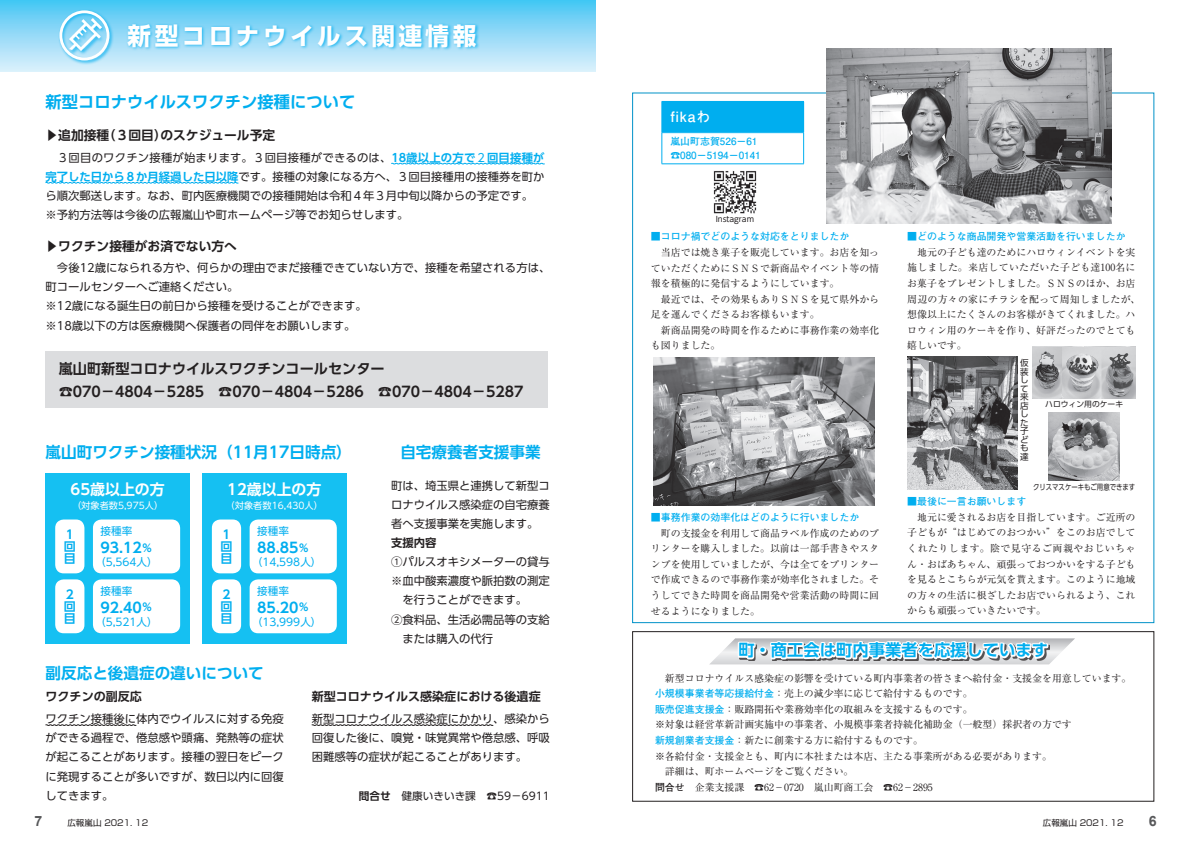
<style>
.page{position:relative;width:1191px;height:842px;background:#fff}
.page>*{position:absolute;margin:0;border:0;box-sizing:border-box;transform-origin:0 0}
.t1{font:700 24.1px "UD Shin Go Pro";letter-spacing:.145em;color:#fff}
.t2{font:700 16.3px "UD Shin Go Pro De";color:#00aeef}
.t3{font:700 15.6px "UD Shin Go Pro De";color:#00aeef}
.t4{font:700 14.9px "UD Shin Go Pro De";color:#fff}
.t5{font:700 14.2px/22.7px "UD Shin Go Pro De";color:#231f20}
.t6{font:700 14.2px "UD Shin Go Pro De";color:#00aeef}
.t7{font:700 14.2px "Futo Go B101 Pro";letter-spacing:.05em;color:#fff}
.t8{font:700 14.2px "Arial";color:#57585a}
.t9{font:700 12.8px "UD Shin Go Pro De";color:#231f20}
.t10{font:700 12px "UD Shin Go Pro De";color:#231f20}
.t11{font:700 12px/12px "UD Shin Go Pro De";color:#00aeef}
.t12{font:11.3px/19.1px "UD Shin Go Pro";color:#231f20;text-align:justify}
.t13{font:700 11.3px "UD Shin Go Pro De";color:#231f20}
.t14{font:10.6px "UD Shin Go Pro";color:#00aeef}
.t15{font:10.6px "UD Shin Go Pro";color:#231f20}
.t16{font:700 10.6px "UD Shin Go Pro De";color:#231f20}
.t17{font:9.9px/15.6px "Ryumin Pro";color:#231f20}
.t18{font:700 9.9px/13.5px "Futo Go B101 Pro";color:#00aeef}
.t19{font:9.2px "UD Shin Go Pro";color:#fff}
.t20{font:8.5px "Shin Go Pro";color:#231f20}
.t21{font:8.5px/8.5px "UD Shin Go Pro";color:#231f20;text-align:justify}
.t22{font:7.8px "UD Shin Go Pro";color:#231f20}
.t23{font:7.8px "UD Shin Go Pro";color:#231f20;scale:.82 1}
.s1{font-family:"UD Shin Go Pro De";font-weight:700;color:#00aeef}
.s2{color:#00aeef}
.s3{font-size:10.6px}
.s4{font-family:"Ryumin Pro";font-weight:400}
.s5{font-family:"Futo Go B101 Pro";font-weight:700;color:#00aeef}
.s6{font-family:"Futo Go B101 Pro";font-weight:700}
</style>
<div class="page">
<div style="left:632px;top:631px;width:522px;height:170px;border:1px solid #231f20"></div>
<img style="left:826px;top:48px;width:285px;height:176px">
<img style="left:713px;top:170px;width:44px;height:44px">
<div style="left:0;top:0;width:595px;height:72px;background:linear-gradient(to bottom,#49c6f4,#def0fb)"></div>
<div style="left:45px;top:474px;width:145px;height:170px;background:#15c0f2"></div>
<div style="left:202px;top:474px;width:145px;height:170px;background:#15c0f2"></div>
<div style="left:46px;top:351px;width:502px;height:57px;background:#dcdddf"></div>
<img style="left:653px;top:357px;width:221px;height:148px">
<img style="left:907px;top:356px;width:110px;height:133px">
<div style="left:662px;top:101px;width:141px;height:32px;background:#00aeef"></div>
<hr style="left:661px;top:101px;width:143px;height:1px;background:#00aeef">
<hr style="left:661px;top:102px;width:1px;height:30px;background:#00aeef">
<hr style="left:803px;top:102px;width:1px;height:30px;background:#00aeef">
<hr style="left:661px;top:132px;width:143px;height:1px;background:#00aeef">
<hr style="left:661px;top:133px;width:1px;height:31px;background:#00aeef">
<hr style="left:803px;top:133px;width:1px;height:31px;background:#00aeef">
<hr style="left:661px;top:164px;width:143px;height:1px;background:#00aeef">
<img style="left:1048px;top:412px;width:71px;height:68px">
<img style="left:1032px;top:346px;width:103px;height:52px">
<svg style="left:391px;top:163px;width:154px;height:1px"></svg>
<svg style="left:45px;top:182px;width:194px;height:2px"></svg>
<svg style="left:45px;top:724px;width:92px;height:2px"></svg>
<svg style="left:311px;top:724px;width:182px;height:2px"></svg>
<div style="left:126px;top:22px;width:354px;height:29px;background:#00aeef;opacity:.8"></div>
<div style="left:58px;top:9px;width:56px;height:56px;background:#00aeef;opacity:.8"></div>
<div style="left:59px;top:10px;width:50px;height:50px;border:3px solid #fff;border-radius:50%"></div>
<div style="left:55px;top:519px;width:29px;height:54px;background:#fff;border-radius:9px"></div>
<div style="left:212px;top:519px;width:29px;height:54px;background:#fff;border-radius:9px"></div>
<div style="left:55px;top:579px;width:29px;height:54px;background:#fff;border-radius:9px"></div>
<div style="left:212px;top:579px;width:29px;height:54px;background:#fff;border-radius:9px"></div>
<div style="left:93px;top:519px;width:87px;height:54px;background:#fff;border-radius:9px"></div>
<div style="left:250px;top:519px;width:87px;height:54px;background:#fff;border-radius:9px"></div>
<div style="left:93px;top:579px;width:87px;height:54px;background:#fff;border-radius:9px"></div>
<div style="left:250px;top:579px;width:87px;height:54px;background:#fff;border-radius:9px"></div>
<svg style="left:710px;top:638px;width:365px;height:26px"></svg>
<h1 class="t1" style="left:128px;top:16px;width:350px">新型コロナウイルス関連情報</h1>
<h2 class="t2" style="left:46px;top:88px;width:311px">新型コロナウイルスワクチン接種について</h2>
<p class="t9" style="left:160px;top:125px;width:116px">のスケジュール予定</p>
<p class="t9" style="left:46px;top:125px;width:65px">▶追加接種</p>
<p class="t9" style="left:103px;top:125px;width:65px">（３回目）</p>
<p class="t12" style="left:46px;top:147px;width:500px;text-align:left">　３回目のワクチン接種が始まります。３回目接種ができるのは、<span class="s1">18歳以上の方で</span><span class="s2">２</span><span class="s1">回目接種が完了した日から８か月経過した日以降</span>です。接種の対象になる方へ、３回目接種用の接種券を町から順次郵送します。なお、町内医療機関での接種開始は令和４年３月中旬以降からの予定です。※予約方法等は今後の広報嵐山や町ホームページ等でお知らせします。</p>
<p class="t9" style="left:46px;top:235px;width:193px">▶ワクチン接種がお済でない方へ</p>
<p class="t12" style="left:46px;top:258px;width:506px;text-align:left">　今後12歳になられる方や、何らかの理由でまだ接種できていない方で、接種を希望される方は、町コールセンターへご連絡ください。<br>※12歳になる誕生日の前日から接種を受けることができます。<br>※18歳以下の方は医療機関へ保護者の同伴をお願いします。</p>
<h3 class="t5" style="left:378px;top:357px;width:147px;text-indent:-319px">嵐山町新型コロナウイルスワクチンコールセンター<br>☎070－4804－5287</h3>
<h3 class="t5" style="left:59px;top:379px;width:147px">☎070－4804－5285</h3>
<h3 class="t5" style="left:218px;top:379px;width:147px">☎070－4804－5286</h3>
<h3 class="t3" style="left:46px;top:439px;width:308px">嵐山町ワクチン接種状況（11月17日時点）</h3>
<h3 class="t4" style="left:71px;top:477px;width:96px">65歳以上の方</h3>
<p class="t19" style="left:72px;top:498px;width:93px">（対象者数5,975人(</p>
<h3 class="t4" style="left:227px;top:477px;width:96px">12歳以上の方</h3>
<p class="t19" style="left:226px;top:498px;width:99px">（対象者数16,430人(</p>
<p class="t11" style="left:64px;top:528px;width:9px">１</p>
<p class="t11" style="left:64px;top:540px;width:13px">回目</p>
<p class="t14" style="left:100px;top:522px;width:33px">接種率</p>
<h3 class="t6" style="left:100px;top:536px;width:54px">93.12<span class="s3">％</span></h3>
<p class="t14" style="left:95px;top:553px;width:64px">（5,564人(</p>
<p class="t11" style="left:220px;top:528px;width:9px">１</p>
<p class="t11" style="left:220px;top:540px;width:13px">回目</p>
<p class="t14" style="left:257px;top:522px;width:33px">接種率</p>
<h3 class="t6" style="left:257px;top:536px;width:54px">88.85<span class="s3">％</span></h3>
<p class="t14" style="left:252px;top:553px;width:71px">（14,598人(</p>
<p class="t11" style="left:64px;top:588px;width:11px">２</p>
<p class="t11" style="left:64px;top:600px;width:13px">回目</p>
<p class="t14" style="left:100px;top:582px;width:33px">接種率</p>
<h3 class="t6" style="left:100px;top:596px;width:54px">92.40<span class="s3">％</span></h3>
<p class="t14" style="left:95px;top:613px;width:64px">（5,521人(</p>
<p class="t11" style="left:220px;top:588px;width:11px">２</p>
<p class="t11" style="left:220px;top:600px;width:13px">回目</p>
<p class="t14" style="left:257px;top:582px;width:33px">接種率</p>
<h3 class="t6" style="left:257px;top:596px;width:54px">85.20<span class="s3">％</span></h3>
<p class="t14" style="left:252px;top:613px;width:71px">（13,999人(</p>
<h3 class="t3" style="left:46px;top:660px;width:220px">副反応と後遺症の違いについて</h3>
<h3 class="t3" style="left:400px;top:439px;width:142px">自宅療養者支援事業</h3>
<p class="t12" style="left:391px;top:475px;width:160px">町は、埼玉県と連携して新型コロナウイルス感染症の自宅療養者へ支援事業を実施します。</p>
<p class="t13" style="left:391px;top:534px;width:47px">支援内容</p>
<p class="t12" style="left:391px;top:552px;width:160px">①パルスオキシメーターの貸与</p>
<p class="t12" style="left:391px;top:571px;width:160px">※血中酸素濃度や脈拍数の測定</p>
<p class="t12" style="left:402px;top:590px;width:126px">を行うことができます。</p>
<p class="t12" style="left:391px;top:609px;width:160px">②食料品、生活必需品等の支給</p>
<p class="t12" style="left:402px;top:628px;width:92px">または購入の代行</p>
<p class="t10" style="left:46px;top:687px;width:98px">ワクチンの副反応</p>
<p class="t10" style="left:312px;top:687px;width:230px">新型コロナウイルス感染症における後遺症</p>
<p class="t12" style="left:46px;top:709px;width:240px">ワクチン接種後に体内でウイルスに対する免疫ができる過程で、倦怠感や頭痛、発熱等の症状が起こることがあります。接種の翌日をピークに発現することが多いですが、数日以内に回復してきます。</p>
<p class="t12" style="left:312px;top:709px;width:240px">新型コロナウイルス感染症にかかり、感染から回復した後に、嗅覚・味覚異常や倦怠感、呼吸困難感等の症状が起こることがあります。</p>
<p class="t16" style="left:359px;top:787px;width:33px">問合せ</p>
<p class="t15" style="left:401px;top:787px;width:76px">健康いきいき課</p>
<p class="t15" style="left:486px;top:787px;width:65px">☎59－6911</p>
<h3 class="t8" style="left:34px;top:811px;width:9px">7</h3>
<p class="t20" style="left:67px;top:815px;width:82px">広報嵐山 2021. 12</p>
<h3 class="t7" style="left:670px;top:106px;width:42px">fikaわ</h3>
<p class="t18" style="left:670px;top:133px;width:92px">嵐山町志賀526－61 <span class="s4">☎</span>080－5194－0141</p>
<p class="t22" style="left:715px;top:213px;width:40px">Instagram</p>
<p class="t18" style="left:651px;top:229px;width:200px">■コロナ禍でどのような対応をとりましたか</p>
<p class="t17" style="left:651px;top:244px;width:230px">　当店では焼き菓子を販売しています。お店を知っていただくためにＳＮＳで新商品やイベント等の情報を積極的に発信するようにしています。<br>　最近では、その効果もありＳＮＳを見て県外から足を運んでくださるお客様もいます。<br>　新商品開発の時間を作るために事務作業の効率化も図りました。</p>
<p class="t18" style="left:651px;top:509px;width:210px">■事務作業の効率化はどのように行いましたか</p>
<p class="t17" style="left:651px;top:524px;width:230px;text-align:justify">　町の支援金を利用して商品ラベル作成のためのプリンターを購入しました。以前は一部手書きやスタンプを使用していましたが、今は全てをプリンターで作成できるので事務作業が効率化されました。そうしてできた時間を商品開発や営業活動の時間に回せるようになりました。</p>
<p class="t18" style="left:907px;top:228px;width:220px">■どのような商品開発や営業活動を行いましたか</p>
<p class="t17" style="left:907px;top:244px;width:235px">　地元の子ども達のためにハロウィンイベントを実施しました。来店していただいた子ども達100名にお菓子をプレゼントしました。ＳＮＳのほか、お店周辺の方々の家にチラシを配って周知しましたが、想像以上にたくさんのお客様がきてくれました。ハロウィン用のケーキを作り、好評だったのでとても嬉しいです。</p>
<p class="t21" style="left:1020px;top:358px;width:10px">仮装して来店した子ども達</p>
<p class="t22" style="left:1045px;top:398px;width:79px">ハロウィン用のケーキ</p>
<p class="t23" style="left:1033px;top:481px;width:126px">クリスマスケーキもご用意できます</p>
<p class="t18" style="left:907px;top:493px;width:121px">■最後に一言お願いします</p>
<p class="t17" style="left:907px;top:509px;width:230px;text-align:justify">　地元に愛されるお店を目指しています。ご近所の子どもが“はじめてのおつかい”をこのお店でしてくれたりします。陰で見守るご両親やおじいちゃん・おばあちゃん、頑張っておつかいをする子どもを見るとこちらが元気を貰えます。このように地域の方々の生活に根ざしたお店でいられるよう、これからも頑張っていきたいです。</p>
<h2 class="t2" style="left:738px;top:637px;width:311px">町・商工会は町内事業者を応援しています</h2>
<p class="t17" style="left:655px;top:669px;width:478px">　新型コロナウイルス感染症の影響を受けている町内事業者の皆さまへ給付金・支援金を用意しています。</p>
<p class="t17" style="left:655px;top:685px;width:319px"><span class="s5">小規模事業者等応援給付金</span>：売上の減少率に応じて給付するものです。</p>
<p class="t17" style="left:655px;top:701px;width:319px"><span class="s5">販売促進支援金</span>：販路開拓や業務効率化の取組みを支援するものです。</p>
<p class="t17" style="left:655px;top:716px;width:418px">※対象は経営革新計画実施中の事業者、小規模事業者持続化補助金（一般型）採択者の方です</p>
<p class="t17" style="left:655px;top:732px;width:269px"><span class="s5">新規創業者支援金</span>：新たに創業する方に給付するものです。</p>
<p class="t17" style="left:655px;top:747px;width:398px">※各給付金・支援金とも、町内に本社または本店、主たる事業所がある必要があります。</p>
<p class="t17" style="left:655px;top:763px;width:200px">　詳細は、町ホームページをご覧ください。</p>
<p class="t17" style="left:883px;top:779px;width:51px">☎62－2895</p>
<p class="t17" style="left:655px;top:779px;width:220px"><span class="s6">問合せ</span>　企業支援課　☎62－0720　嵐山町商工会</p>
<p class="t20" style="left:1042px;top:815px;width:82px">広報嵐山 2021. 12</p>
<h3 class="t8" style="left:1148px;top:811px;width:9px">6</h3>
</div>
